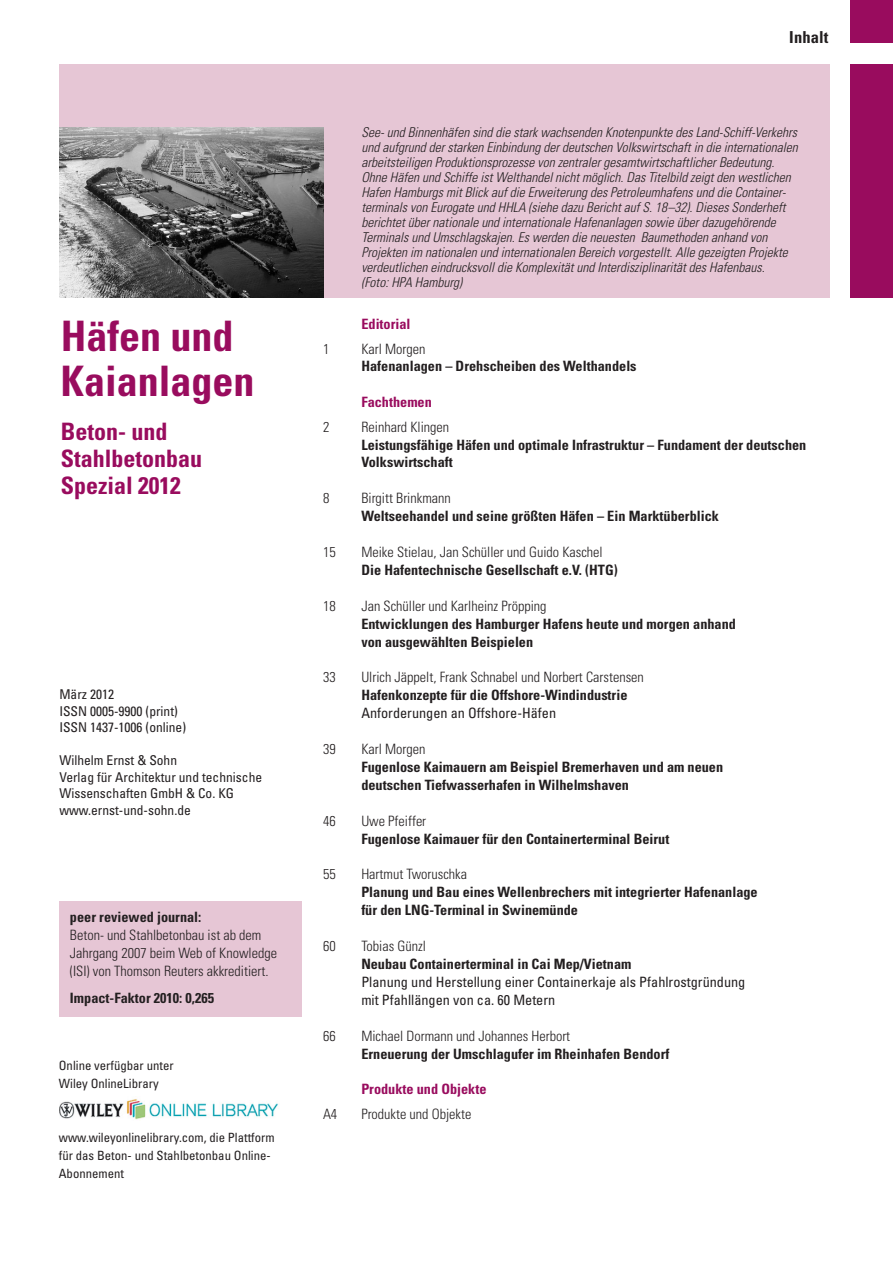
<style>
.page{position:relative;width:893px;height:1263px;background:#fff}
.page>*{position:absolute;margin:0;border:0;box-sizing:border-box;transform-origin:0 0}
.t1{font:700 condensed 42px/45px "Univers LT Std";color:#990c5e}
.t2{font:700 condensed 24px/27px "Univers LT Std";color:#990c5e}
.t3{font:700 condensed 16.5px "Univers LT Std";letter-spacing:.01em;color:#231f20}
.t4{font:700 condensed 14.25px/17.9px "Univers LT Std";color:#231f20}
.t5{font:300 condensed 14.25px/17.9px "Univers LT Std";color:#231f20}
.t6{font:condensed 14.25px/17.9px "Univers LT Std";color:#231f20}
.t7{font:700 condensed 14.25px "Univers LT Std";color:#990c5e}
.t8{font:italic 300 condensed 13.5px/15px "Univers LT Std";color:#231f20}
.t9{font:condensed 13.5px/16.5px "Univers LT Std";color:#231f20}
.t10{font:condensed 12.75px/17.9px "Univers LT Std";color:#231f20}
</style>
<div class="page">
<div style="left:59px;top:64px;width:770px;height:234px;background:#e6c6d5"></div>
<div style="left:850px;top:0;width:42px;height:43px;background:#990c5e"></div>
<div style="left:850px;top:64px;width:42px;height:234px;background:#990c5e"></div>
<img style="left:59px;top:128px;width:264px;height:170px">
<img style="left:59px;top:1099px;width:219px;height:21px">
<div style="left:59px;top:902px;width:243px;height:115px;background:#e6c6d5"></div>
<h1 class="t1" style="left:61px;top:317px;width:195px">Häfen und<br>Kaianlagen</h1>
<h2 class="t2" style="left:61px;top:420px;width:143px">Beton- und<br>Stahlbetonbau<br>Spezial 2012</h2>
<p class="t9" style="left:59px;top:687px;width:128px">März 2012<br>ISSN 0005-9900 (print)<br>ISSN 1437-1006 (online)</p>
<p class="t9" style="left:59px;top:753px;width:204px">Wilhelm Ernst &amp; Sohn<br>Verlag für Architektur und technische<br>Wissenschaften GmbH &amp; Co. KG www.ernst-und-sohn.de</p>
<p class="t4" style="left:70px;top:910px;width:133px">peer reviewed journal:</p>
<p class="t5" style="left:70px;top:928px;width:208px">Beton- und Stahlbetonbau ist ab dem<br>Jahrgang 2007 beim Web of Knowledge (ISI) von Thomson Reuters akkreditiert.</p>
<p class="t4" style="left:70px;top:990px;width:145px">Impact-Faktor 2010: 0,265</p>
<p class="t10" style="left:59px;top:1058px;width:116px">Online verfügbar unter<br>Wiley OnlineLibrary</p>
<p class="t10" style="left:59px;top:1130px;width:217px">www.wileyonlinelibrary.com, die Plattform für das Beton- und Stahlbetonbau Online-<br>Abonnement</p>
<p class="t3" style="left:789px;top:31px;width:41px">Inhalt</p>
<p class="t8" style="left:361px;top:126px;width:438px">See- und Binnenhäfen sind die stark wachsenden Knotenpunkte des Land-Schiff-Verkehrs und aufgrund der starken Einbindung der deutschen Volkswirtschaft in die internationalen arbeitsteiligen Produktionsprozesse von zentraler gesamtwirtschaftlicher Bedeutung.<br>Ohne Häfen und Schiffe ist Welthandel nicht möglich. Das Titelbild zeigt den westlichen Hafen Hamburgs mit Blick auf die Erweiterung des Petroleumhafens und die Container - terminals von Eurogate und HHLA (siehe dazu Bericht auf S. 18–32). Dieses Sonderheft berichtet über nationale und internationale Hafenanlagen sowie über dazugehörende Terminals und Umschlagskajen. Es werden die neuesten Baumethoden anhand von Projekten im nationalen und internationalen Bereich vorgestellt. Alle gezeigten Projekte verdeutlichen eindrucksvoll die Komplexität und Interdisziplinarität des Hafenbaus.<br>(Foto: HPA Hamburg)</p>
<p class="t7" style="left:361px;top:319px;width:51px">Editorial</p>
<p class="t5" style="left:323px;top:341px;width:8px">1</p>
<p class="t5" style="left:361px;top:341px;width:66px">Karl Morgen</p>
<p class="t4" style="left:361px;top:359px;width:277px">Hafenanlagen – Drehscheiben des Welthandels</p>
<p class="t7" style="left:361px;top:397px;width:72px">Fachthemen</p>
<p class="t5" style="left:323px;top:419px;width:8px">2</p>
<p class="t5" style="left:361px;top:419px;width:89px">Reinhard Klingen</p>
<p class="t4" style="left:361px;top:437px;width:446px">Leistungsfähige Häfen und optimale Infrastruktur – Fundament der deutschen<br>Volkswirtschaft</p>
<p class="t5" style="left:323px;top:491px;width:8px">8</p>
<p class="t5" style="left:361px;top:491px;width:91px">Birgitt Brinkmann</p>
<p class="t4" style="left:361px;top:509px;width:359px">Weltseehandel und seine größten Häfen – Ein Marktüberblick</p>
<p class="t5" style="left:323px;top:544px;width:14px">15</p>
<p class="t5" style="left:361px;top:544px;width:243px">Meike Stielau, Jan Schüller und Guido Kaschel</p>
<p class="t4" style="left:361px;top:562px;width:258px">Die Hafentechnische Gesellschaft e.V. (HTG)</p>
<p class="t5" style="left:323px;top:598px;width:14px">18</p>
<p class="t5" style="left:361px;top:598px;width:187px">Jan Schüller und Karlheinz Pröpping</p>
<p class="t4" style="left:361px;top:616px;width:376px">Entwicklungen des Hamburger Hafens heute und morgen anhand von ausgewählten Beispielen</p>
<p class="t5" style="left:323px;top:670px;width:14px">33</p>
<p class="t5" style="left:361px;top:670px;width:284px">Ulrich Jäppelt, Frank Schnabel und Norbert Carstensen</p>
<p class="t4" style="left:361px;top:688px;width:267px">Hafenkonzepte für die Offshore-Windindustrie</p>
<p class="t6" style="left:361px;top:706px;width:196px">Anforderungen an Offshore-Häfen</p>
<p class="t5" style="left:323px;top:741px;width:14px">39</p>
<p class="t5" style="left:361px;top:741px;width:66px">Karl Morgen</p>
<p class="t4" style="left:361px;top:759px;width:363px">Fugenlose Kaimauern am Beispiel Bremerhaven und am neuen deutschen Tiefwasserhafen in Wilhelmshaven</p>
<p class="t5" style="left:323px;top:813px;width:14px">46</p>
<p class="t5" style="left:361px;top:813px;width:66px">Uwe Pfeiffer</p>
<p class="t4" style="left:361px;top:831px;width:309px">Fugenlose Kaimauer für den Containerterminal Beirut</p>
<p class="t5" style="left:323px;top:867px;width:14px">55</p>
<p class="t5" style="left:361px;top:867px;width:107px">Hartmut Tworuschka</p>
<p class="t4" style="left:361px;top:885px;width:398px">Planung und Bau eines Wellenbrechers mit integrierter Hafenanlage für den LNG-Terminal in Swinemünde</p>
<p class="t5" style="left:323px;top:938px;width:14px">60</p>
<p class="t5" style="left:361px;top:938px;width:66px">Tobias Günzl</p>
<p class="t4" style="left:361px;top:956px;width:271px">Neubau Containerterminal in Cai Mep/Vietnam</p>
<p class="t6" style="left:361px;top:974px;width:385px">Planung und Herstellung einer Containerkaje als Pfahlrostgründung mit Pfahllängen von ca. 60 Metern</p>
<p class="t5" style="left:323px;top:1028px;width:14px">66</p>
<p class="t5" style="left:361px;top:1028px;width:210px">Michael Dormann und Johannes Herbort</p>
<p class="t4" style="left:361px;top:1046px;width:309px">Erneuerung der Umschlagufer im Rheinhafen Bendorf</p>
<p class="t7" style="left:361px;top:1084px;width:127px">Produkte und Objekte</p>
<p class="t5" style="left:323px;top:1106px;width:16px">A4</p>
<p class="t5" style="left:361px;top:1106px;width:111px">Produkte und Objekte</p>
</div>
